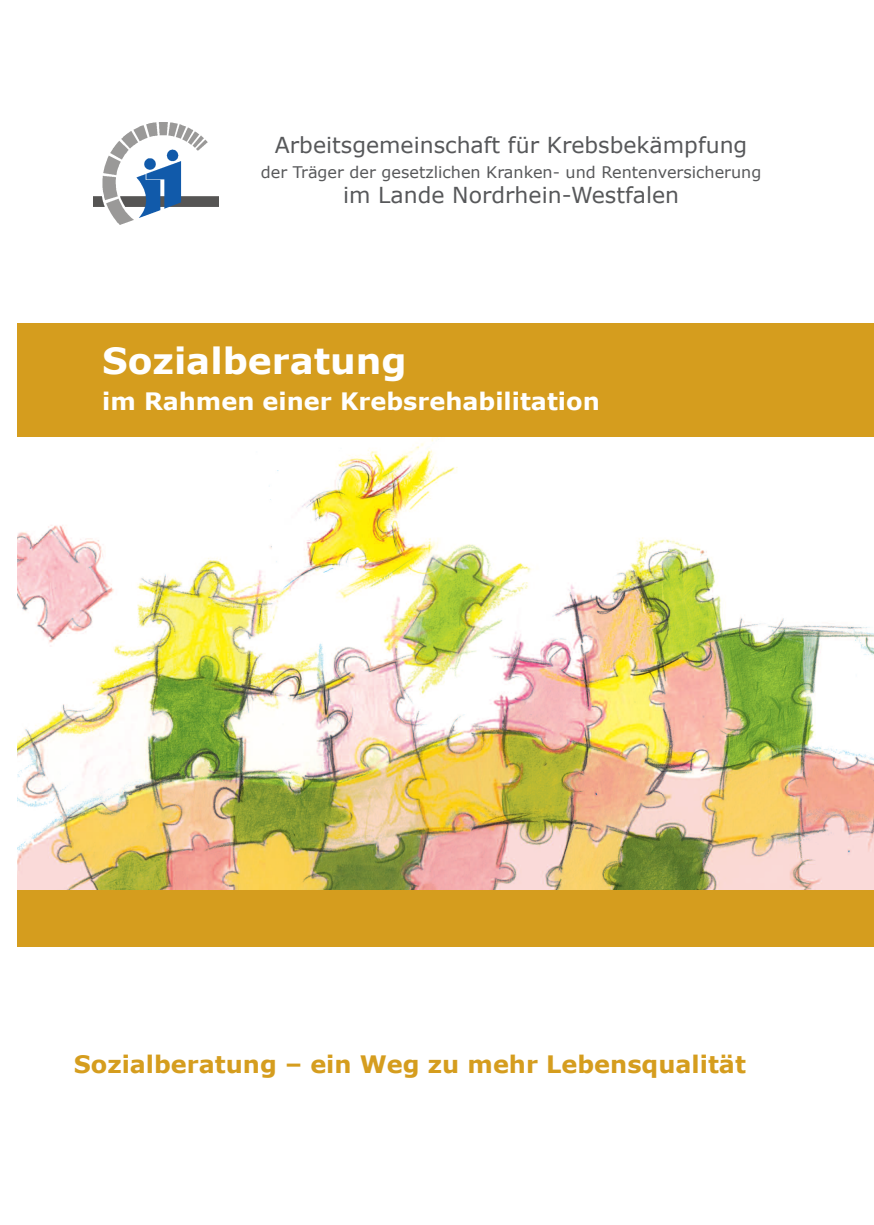
<style>
.page{position:relative;width:874px;height:1225px;background:#fff}
.page>*{position:absolute;margin:0;border:0;box-sizing:border-box;transform-origin:0 0}
.t1{font:700 36px "Verdana";color:#fff}
.t2{font:700 24px "Verdana";color:#d59d1e}
.t3{font:700 24px "Verdana";color:#fff}
.t4{font:22px "Verdana";color:#57585a}
.t5{font:16px "Verdana";color:#57585a}
</style>
<div class="page">
<img style="left:17px;top:436px;width:856px;height:454px">
<img style="left:93px;top:123px;width:125px;height:101px">
<div style="left:17px;top:323px;width:856px;height:113px;background:#d59d1e"></div>
<div style="left:17px;top:890px;width:856px;height:56px;background:#d59d1e"></div>
<p class="t4" style="left:275px;top:131px;width:473px">Arbeitsgemeinschaft für Krebsbekämpfung</p>
<p class="t5" style="left:261px;top:162px;width:501px">der Träger der gesetzlichen Kranken- und Rentenversicherung</p>
<p class="t4" style="left:343px;top:181px;width:337px">im Lande Nordrhein-Westfalen</p>
<h1 class="t1" style="left:102px;top:338px;width:306px">Sozialberatung</h1>
<p class="t3" style="left:102px;top:386px;width:499px">im Rahmen einer Krebsrehabilitation</p>
<p class="t2" style="left:74px;top:1049px;width:673px">Sozialberatung – ein Weg zu mehr Lebensqualität</p>
</div>
